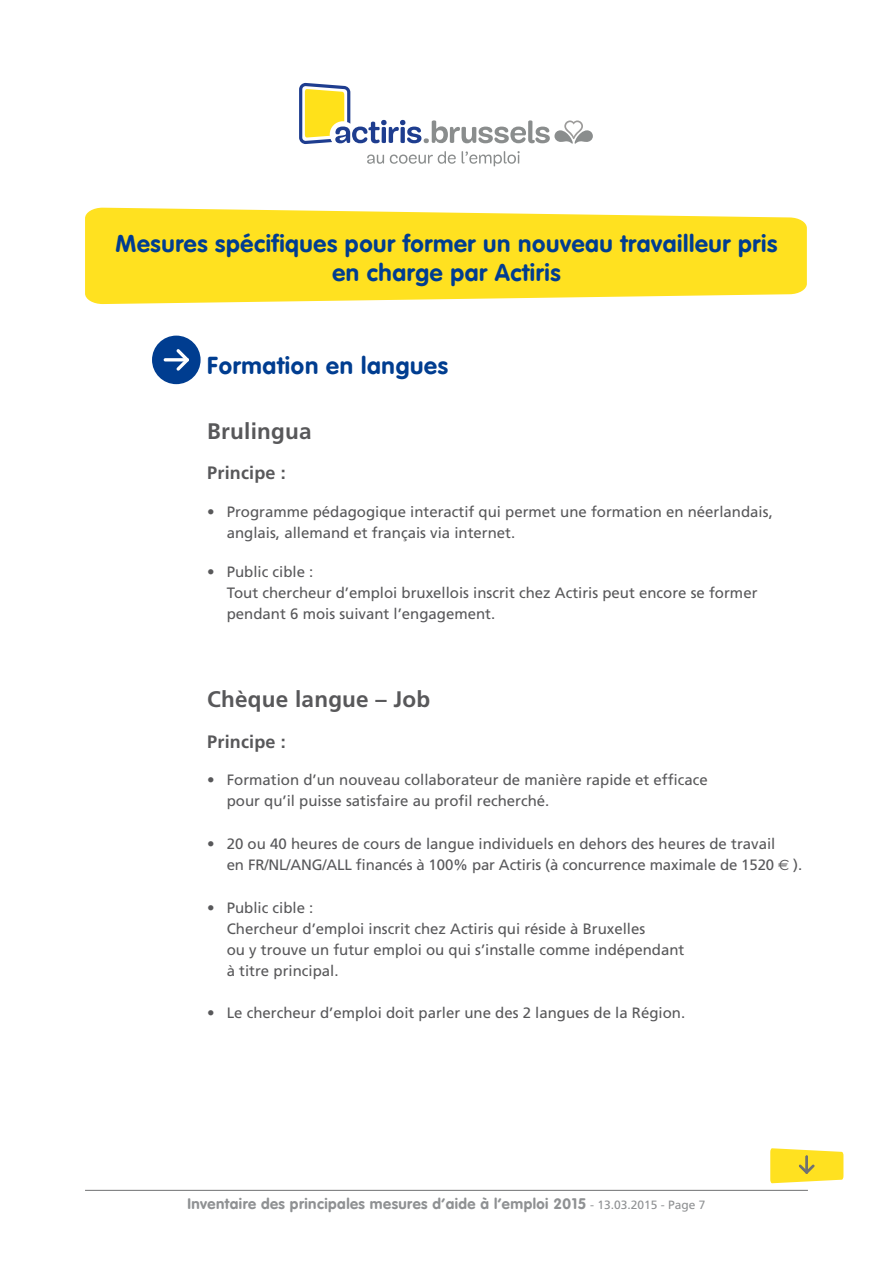
<style>
.page{position:relative;width:893px;height:1263px;background:#fff}
.page>*{position:absolute;margin:0;border:0;box-sizing:border-box;transform-origin:0 0}
.t1{font:24px/28.8px "VAG Rounded Bold";letter-spacing:.025em;color:#003d90;text-align:center}
.t2{font:700 22.5px "Frutiger";letter-spacing:.01em;color:#58585a}
.t3{font:700 18px "Frutiger";letter-spacing:.01em;color:#58585a}
.t4{font:15px/21px "Frutiger";color:#58585a}
.t5{font:15px "VAG Rounded Bold";letter-spacing:.03em;color:#8f9193}
.s1{font-family:"Euro Sans"}
.s2{font-family:"Frutiger";font-size:12px}
</style>
<div class="page">
<svg style="left:85px;top:208px;width:722px;height:96px;fill:#ffe120"></svg>
<div style="left:152px;top:336px;width:49px;height:48px;background:#003d90;border-radius:50%"></div>
<svg style="left:175px;top:349px;width:14px;height:22px"></svg>
<div style="left:164px;top:358px;width:24px;height:3px;border:2px solid #fff"></div>
<svg style="left:367px;top:155px;width:17px;height:9px"></svg>
<svg style="left:390px;top:151px;width:66px;height:13px"></svg>
<svg style="left:462px;top:151px;width:58px;height:15px"></svg>
<svg style="left:299px;top:83px;width:294px;height:61px"></svg>
<hr style="left:85px;top:1190px;width:723px;height:1px;background:#707172">
<svg style="left:770px;top:1148px;width:73px;height:35px"></svg>
<div style="left:805px;top:1155px;width:3px;height:18px;border:1px solid #707172"></div>
<h1 class="t1" style="left:116px;top:229px;width:663px">Mesures spécifiques pour former un nouveau travailleur pris en charge par Actiris</h1>
<h1 class="t1" style="left:207px;top:351px;width:242px">Formation en langues</h1>
<h2 class="t2" style="left:207px;top:418px;width:106px">Brulingua</h2>
<p class="t3" style="left:207px;top:462px;width:80px">Principe :</p>
<p class="t4" style="left:227px;top:501px;width:547px;text-indent:-20px">• Programme pédagogique interactif qui permet une formation en néerlandais, anglais, allemand et français via internet.</p>
<p class="t4" style="left:227px;top:561px;width:532px;text-indent:-20px">• Public cible :<br>Tout chercheur d’emploi bruxellois inscrit chez Actiris peut encore se former pendant 6 mois suivant l’engagement.</p>
<h2 class="t2" style="left:207px;top:686px;width:224px">Chèque langue – Job</h2>
<p class="t3" style="left:207px;top:731px;width:80px">Principe :</p>
<p class="t4" style="left:227px;top:769px;width:482px;text-indent:-20px">• Formation d’un nouveau collaborateur de manière rapide et efficace pour qu’il puisse satisfaire au profil recherché.</p>
<p class="t4" style="left:227px;top:833px;width:577px;text-indent:-20px">• 20 ou 40 heures de cours de langue individuels en dehors des heures de travail<br>en FR/NL/ANG/ALL financés à 100% par Actiris (à concurrence maximale de 1520 <span class="s1">€</span> ).</p>
<p class="t4" style="left:227px;top:897px;width:459px;text-indent:-20px">• Public cible :<br>Chercheur d’emploi inscrit chez Actiris qui réside à Bruxelles<br>ou y trouve un futur emploi ou qui s’installe comme indépendant à titre principal.</p>
<p class="t4" style="left:207px;top:1002px;width:479px">• Le chercheur d’emploi doit parler une des 2 langues de la Région.</p>
<p class="t5" style="left:187px;top:1195px;width:520px">Inventaire des principales mesures d’aide à l’emploi 2015 <span class="s2">- 13.03.2015 - Page 7</span></p>
</div>
